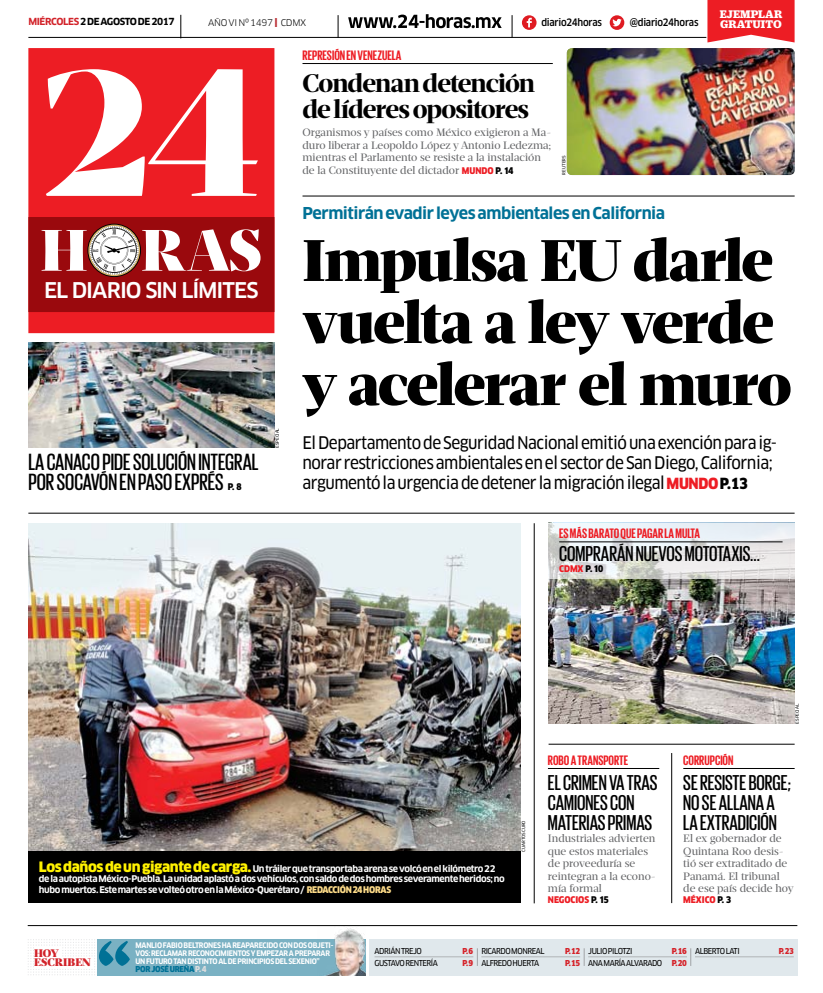
<style>
.page{position:relative;width:823px;height:993px;background:#fff}
.page>*{position:absolute;margin:0;border:0;box-sizing:border-box;transform-origin:0 0}
.t1{font:900 60px/62px "Mafra Headline";letter-spacing:-.03em;color:#000}
.t2{font:700 26px/26px "Mafra Headline";letter-spacing:-.04em;color:#000}
.t3{font:500 24px/20px "Giorgio Sans";color:#000}
.t4{font:500 22px/20px "Giorgio Sans";color:#000}
.t5{font:500 21.2px "Clan LF";letter-spacing:-.05em;color:#fff}
.t6{font:17px/20px "Clan Narrow News";letter-spacing:-.03em;color:#000}
.t7{font:700 16px "Clan";letter-spacing:-.03em;color:#007196}
.t8{font:700 14px "Giorgio Sans";color:#ed1d24}
.t9{font:900 12px "Duplicate Ionic";letter-spacing:.005em;color:#fff}
.t10{font:900 11.2px "Mafra Headline";letter-spacing:.005em;color:#d2232a}
.t11{font:11px/12.5px "Mafra Headline";color:#636466}
.t12{font:500 10px "Clan Narrow LF";letter-spacing:-.025em;color:#000}
.t13{font:700 9.5px "Clan";letter-spacing:-.04em;color:#000}
.t14{font:700 9px/10.5px "Clan";letter-spacing:-.04em;color:#fff}
.t15{font:900 9px "Clan Narrow LF";letter-spacing:-.005em;color:#ed1d24}
.t16{font:9px "Clan";letter-spacing:-.035em;color:#000}
.t17{font:900 9px "Clan Narrow LF";color:#000}
.t18{font:8px/12px "Clan Narrow News";letter-spacing:-.055em;color:#000;text-align:right}
.t19{font:900 8px "Clan Narrow";color:#d52229}
.t20{font:900 8px "Clan Narrow";letter-spacing:-.03em;color:#007196}
.t21{font:700 7.5px/8px "Clan Narrow";letter-spacing:-.03em;color:#fff}
.t22{font:5px "Duplicate Sans";letter-spacing:-.01em;color:#000}
.s1{color:#d2232a}
.s2{font-weight:500;font-size:11.9px;color:#b8292f}
.s3{font-family:"Clan Narrow LF";font-weight:900;font-size:9px;color:#ed1d24}
.s4{font-family:"Clan Narrow LF";font-weight:900;font-size:9px;color:#000}
.s5{font-family:"Clan Narrow";font-weight:900;font-size:15px;color:#ed1d24}
.s6{font-family:"Clan Narrow";font-weight:900;font-size:15px}
.s7{color:#000}
.s8{font-weight:900;font-size:14px;color:#fff200}
.s9{font-family:"Clan Narrow LF";font-weight:900;color:#fddb88}
.s10{color:#dcddde}
.s11{font-family:"Clan Narrow";font-weight:900;color:#d52229}
</style>
<div class="page">
<img style="left:28px;top:342px;width:246px;height:105px">
<div style="left:28px;top:48px;width:246px;height:285px;background:#ed1d24"></div>
<svg style="left:28px;top:217px;width:246px;height:95px"></svg>
<svg style="left:46px;top:69px;width:212px;height:127px"></svg>
<img style="left:28px;top:523px;width:492px;height:328px">
<hr style="left:302px;top:195px;width:492px;height:1px;background:#000">
<hr style="left:548px;top:743px;width:246px;height:1px;background:#000">
<hr style="left:302px;top:63px;width:250px;height:1px;background:#000">
<hr style="left:671px;top:752px;width:1px;height:150px;background:#000">
<hr style="left:533px;top:523px;width:1px;height:380px;background:#000">
<img style="left:566px;top:48px;width:228px;height:127px">
<img style="left:548px;top:578px;width:246px;height:145px">
<svg style="left:548px;top:523px;width:246px;height:55px"></svg>
<hr style="left:559px;top:541px;width:223px;height:1px;background:#000">
<hr style="left:28px;top:512px;width:766px;height:1px;background:#000">
<hr style="left:28px;top:37px;width:678px;height:1px;background:#000">
<svg style="left:348px;top:14px;width:153px;height:14px"></svg>
<svg style="left:609px;top:15px;width:15px;height:15px"></svg>
<svg style="left:612px;top:19px;width:9px;height:7px"></svg>
<svg style="left:521px;top:15px;width:15px;height:15px"></svg>
<svg style="left:526px;top:18px;width:5px;height:9px"></svg>
<svg style="left:511px;top:15px;width:1px;height:23px"></svg>
<svg style="left:338px;top:15px;width:1px;height:23px"></svg>
<svg style="left:180px;top:15px;width:1px;height:22px"></svg>
<svg style="left:707px;top:0;width:87px;height:42px;background:#ee3036"></svg>
<div style="left:369px;top:938px;width:427px;height:36px;background:#e0e8ec"></div>
<div style="left:97px;top:938px;width:268px;height:36px;background:#7ab1c3"></div>
<svg style="left:28px;top:938px;width:102px;height:35px"></svg>
<hr style="left:374px;top:956px;width:99px;height:1px;background:#b1b4b6">
<hr style="left:481px;top:956px;width:98px;height:1px;background:#b1b4b6">
<hr style="left:587px;top:956px;width:99px;height:1px;background:#b1b4b6">
<hr style="left:694px;top:956px;width:99px;height:1px;background:#b1b4b6">
<svg style="left:477px;top:948px;width:1px;height:17px"></svg>
<svg style="left:583px;top:948px;width:1px;height:17px"></svg>
<svg style="left:690px;top:948px;width:1px;height:17px"></svg>
<hr style="left:28px;top:925px;width:768px;height:1px;background:#000">
<div style="left:28px;top:851px;width:492px;height:51px;background:#000"></div>
<hr style="left:547px;top:768px;width:112px;height:1px;background:#000">
<hr style="left:683px;top:768px;width:111px;height:1px;background:#000">
<img style="left:318px;top:926px;width:47px;height:48px">
<p class="t9" style="left:719px;top:5px;width:64px">EJEMPLAR</p>
<p class="t13" style="left:28px;top:16px;width:148px"><span class="s1">miércoles</span> 2 de agosto de 2017</p>
<p class="t9" style="left:719px;top:15px;width:63px">GRATUITO</p>
<p class="t16" style="left:208px;top:17px;width:100px">AÑO VI Nº 1497 <span class="s2">I</span> CDMX</p>
<p class="t12" style="left:541px;top:16px;width:62px">diario24horas</p>
<p class="t12" style="left:629px;top:16px;width:70px">@diario24horas</p>
<p class="t5" style="left:44px;top:277px;width:216px">EL DIARIO SIN LÍMITES</p>
<p class="t3" style="left:28px;top:450px;width:223px">LA CANACO PIDE SOLUCIÓN INTEGRAL<br>POR SOCAVÓN EN PASO EXPRÉS</p>
<p class="t17" style="left:227px;top:480px;width:15px">P. 8</p>
<p class="t22" style="left:274px;top:447px;width:21px;rotate:-90deg">Especial</p>
<p class="t8" style="left:302px;top:48px;width:100px">REPRESIÓN EN VENEZUELA</p>
<p class="t2" style="left:302px;top:70px;width:234px">Condenan detención de líderes opositores</p>
<p class="t11" style="left:302px;top:126px;width:250px">Organismos y países como México exigieron a Ma&shy;duro liberar a Leopoldo López y Antonio Ledezma; mientras el Parlamento se resiste a la instalación de la Constituyente del dictador <span class="s3">MUNDO</span> <span class="s4">P. 14</span></p>
<p class="t22" style="left:560px;top:175px;width:21px;rotate:-90deg">Reuters</p>
<p class="t7" style="left:302px;top:203px;width:364px">Permitirán evadir leyes ambientales en California</p>
<p class="t1" style="left:302px;top:230px;width:490px">Impulsa EU darle vuelta a ley verde y acelerar el muro</p>
<p class="t6" style="left:302px;top:433px;width:475px">El Departamento de Seguridad Nacional emitió una exención para ig&shy;norar restricciones ambientales en el sector de San Diego, California; argumentó la urgencia de detener la migración ilegal<span class="s5">MUNDO</span> <span class="s6">P.13</span></p>
<p class="t8" style="left:559px;top:526px;width:142px">ES MÁS BARATO QUE PAGAR LA MULTA</p>
<p class="t4" style="left:559px;top:543px;width:86px">COMPRARÁNNUEVOS</p>
<p class="t4" style="left:684px;top:543px;width:77px">MOTOTAXIS...</p>
<p class="t15" style="left:559px;top:562px;width:46px">CDMX <span class="s7">P. 10</span></p>
<p class="t22" style="left:793px;top:723px;width:21px;rotate:-90deg">especial</p>
<p class="t14" style="left:39px;top:863px;width:467px"><span class="s8">Los daños de un gigante de carga.</span> Un tráiler que transportaba arena se volcó en el kilómetro 22 de la autopista México-Puebla. La unidad aplastó a dos vehículos, con saldo de dos hombres severamente heridos; no hubo muertos. Este martes se volteó otro en la México-Querétaro / <span class="s9">REDACCIÓN 24 HORAS</span></p>
<p class="t22" style="left:520px;top:851px;width:33px;rotate:-90deg">Cuartoscuro</p>
<p class="t8" style="left:547px;top:752px;width:36px">ROBOATRANSPORTE</p>
<p class="t4" style="left:547px;top:771px;width:111px">EL CRIMEN VA TRAS<br>CAM IONES CON<br>MATERIAS PRIMAS</p>
<p class="t11" style="left:547px;top:832px;width:109px">Industriales advierten que estos materiales de proveeduría se reintegran a la econo&shy;mía formal</p>
<p class="t15" style="left:547px;top:893px;width:62px">NEGOCIOS <span class="s7">P. 15</span></p>
<p class="t8" style="left:683px;top:752px;width:12px">CORRUPCIÓN</p>
<p class="t4" style="left:683px;top:771px;width:109px">SE RESISTE BORGE;<br>NO SE ALLANAA<br>LA EXTRADICIÓN</p>
<p class="t11" style="left:683px;top:832px;width:112px">El ex gobernador de<br>Quintana Roo desis&shy;tió ser extraditado de<br>Panamá. El tribunal de ese país decide hoy</p>
<p class="t15" style="left:683px;top:893px;width:49px">MÉXICO <span class="s7">P. 3</span></p>
<p class="t21" style="left:135px;top:940px;width:199px">MANLIO FABIO BELTRONES HA REAPARECIDO CON DOS OBJETI-<br>VOS: RECLAMAR RECONOCIMIENTOS Y EMPEZAR A PREPARAR<br>UN FUTURO TAN DISTINTO AL DE PRINCIPIOS DEL SEXENIO”</p>
<p class="t20" style="left:135px;top:963px;width:72px">POR JOSÉ UREÑA <span class="s10">P. 4</span></p>
<p class="t18" style="left:374px;top:944px;width:49px">Adrián Trejo</p>
<p class="t19" style="left:462px;top:945px;width:12px">P. 6</p>
<p class="t18" style="left:374px;top:956px;width:12px">Gusta</p>
<p class="t18" style="left:395px;top:956px;width:16px">vo Rente</p>
<p class="t18" style="left:426px;top:956px;width:10px">ría</p>
<p class="t19" style="left:462px;top:957px;width:12px">P. 9</p>
<p class="t10" style="left:34px;top:945px;width:26px">hoy</p>
<p class="t18" style="left:694px;top:944px;width:46px">Alberto Lati</p>
<p class="t19" style="left:778px;top:945px;width:17px">P. 23</p>
<p class="t10" style="left:34px;top:955px;width:58px">Escriben</p>
<p class="t18" style="left:481px;top:944px;width:65px">Ricardo Monreal</p>
<p class="t19" style="left:564px;top:945px;width:17px">P. 12</p>
<p class="t18" style="left:481px;top:956px;width:52px">Alfredo Huerta</p>
<p class="t19" style="left:564px;top:957px;width:17px">P. 15</p>
<p class="t18" style="left:588px;top:944px;width:46px">Julio Pilotzi</p>
<p class="t18" style="left:588px;top:944px;width:100px"><span class="s11">P. 16<br></span>Ana María Alvarado <span class="s11">P. 20</span></p>
</div>
